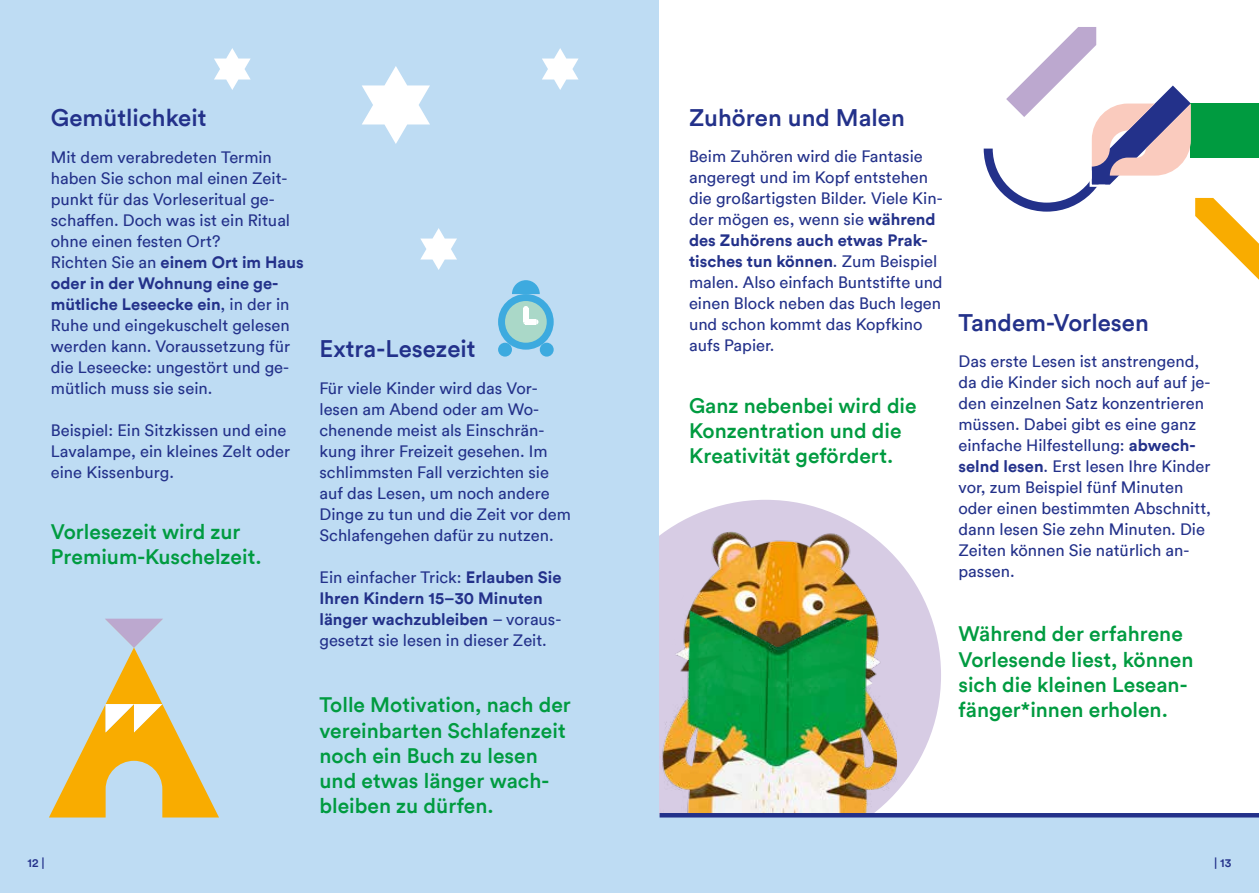
<style>
.page{position:relative;width:1259px;height:893px;background:#bedcf3}
.page>*{position:absolute;margin:0;border:0;box-sizing:border-box;transform-origin:0 0}
.t1{font:500 24px "Circular Pro TT";color:#23318a}
.t2{font:500 21px/25.2px "Circular Pro TT";color:#009b40}
.t3{font:16.5px/21px "Circular Pro TT";color:#23318a}
.t4{font:500 12px "Circular Pro TT";color:#23318a}
.s1{font-weight:700}
</style>
<div class="page">
<svg style="left:512px;top:280px;width:28px;height:14px"></svg>
<div style="left:498px;top:343px;width:14px;height:14px;background:#3daadf;border-radius:50%"></div>
<div style="left:540px;top:343px;width:14px;height:14px;background:#3daadf;border-radius:50%"></div>
<div style="left:498px;top:294px;width:56px;height:56px;background:#3daadf;border-radius:50%"></div>
<div style="left:505px;top:301px;width:42px;height:42px;background:#aad8c8;border-radius:50%"></div>
<div style="left:523px;top:308px;width:5px;height:14px;background:#fff"></div>
<div style="left:525px;top:319px;width:11px;height:6px;background:#fff"></div>
<div style="left:659px;top:0;width:600px;height:814px;background:#fff"></div>
<svg style="left:659px;top:500px;width:282px;height:291px;fill:#d7cce4"></svg>
<img style="left:664px;top:530px;width:248px;height:182px">
<img style="left:659px;top:610px;width:238px;height:203px">
<hr style="left:659px;top:813px;width:600px;height:4px;background:#23318a">
<svg style="left:49px;top:619px;width:170px;height:198px"></svg>
<svg style="left:542px;top:48px;width:36px;height:42px"></svg>
<svg style="left:420px;top:228px;width:37px;height:42px"></svg>
<svg style="left:362px;top:66px;width:68px;height:78px"></svg>
<svg style="left:214px;top:48px;width:37px;height:42px"></svg>
<svg style="left:983px;top:27px;width:276px;height:253px"></svg>
<h1 class="t1" style="left:51px;top:101px;width:157px">Gemütlichkeit</h1>
<p class="t3" style="left:51px;top:146px;width:254px">Mit dem verabredeten Termin haben Sie schon mal einen Zeit&shy;punkt für das Vorleseritual ge&shy;schaffen. Doch was ist ein Ritual ohne einen festen Ort?<br>Richten Sie an <span class="s1">einem Ort im Haus oder in der Wohnung eine ge&shy;mütliche Leseecke ein</span>, in der in<br>Ruhe und eingekuschelt gelesen werden kann. Voraussetzung für die Leseecke: ungestört und ge&shy;mütlich muss sie sein.</p>
<p class="t3" style="left:51px;top:419px;width:241px">Beispiel: Ein Sitzkissen und eine<br>Lavalampe, ein kleines Zelt oder eine Kissenburg.</p>
<p class="t2" style="left:51px;top:518px;width:212px">Vorlesezeit wird zur<br>Premium-Kuschelzeit.</p>
<h1 class="t1" style="left:319px;top:332px;width:158px">Extra-Lesezeit</h1>
<p class="t3" style="left:319px;top:377px;width:253px">Für viele Kinder wird das Vor&shy;lesen am Abend oder am Wo&shy;chenende meist als Einschrän&shy;kung ihrer Freizeit gesehen. Im schlimmsten Fall verzichten sie auf das Lesen, um noch andere<br>Dinge zu tun und die Zeit vor dem<br>Schlafengehen dafür zu nutzen.</p>
<p class="t3" style="left:319px;top:566px;width:244px">Ein einfacher Trick: <span class="s1">Erlauben Sie<br>Ihren Kindern 15–30 Minuten länger wachzubleiben</span> – voraus&shy;gesetzt sie lesen in dieser Zeit.</p>
<p class="t2" style="left:319px;top:691px;width:253px">Tolle Motivation, nach der vereinbarten Schlafenzeit noch ein Buch zu lesen und etwas länger wach&shy;bleiben zu dürfen.</p>
<h1 class="t1" style="left:689px;top:102px;width:217px">Zuhören und Malen</h1>
<p class="t3" style="left:689px;top:145px;width:255px">Beim Zuhören wird die Fantasie angeregt und im Kopf entstehen die großartigsten Bilder. Viele Kin&shy;der mögen es, wenn sie <span class="s1">während des Zuhörens auch etwas Prak&shy;tisches tun können</span>. Zum Beispiel malen. Also einfach Buntstifte und einen Block neben das Buch legen und schon kommt das Kopfkino aufs Papier.</p>
<p class="t2" style="left:689px;top:392px;width:229px">Ganz nebenbei wird die<br>Konzentration und die<br>Kreativität gefördert.</p>
<h1 class="t1" style="left:958px;top:306px;width:192px">Tandem-Vorlesen</h1>
<p class="t3" style="left:958px;top:350px;width:254px">Das erste Lesen ist anstrengend, da die Kinder sich noch auf auf je&shy;den einzelnen Satz konzentrieren müssen. Dabei gibt es eine ganz einfache Hilfestellung: <span class="s1">abwech&shy;selnd lesen</span>. Erst lesen Ihre Kinder vor, zum Beispiel fünf Minuten oder einen bestimmten Abschnitt, dann lesen Sie zehn Minuten. Die<br>Zeiten können Sie natürlich an&shy;passen.</p>
<p class="t2" style="left:958px;top:620px;width:236px">Während der erfahrene<br>Vorlesende liest, können sich die kleinen Lesean&shy;fänger*innen erholen.</p>
<p class="t4" style="left:28px;top:854px;width:19px">12 |</p>
<p class="t4" style="left:1214px;top:854px;width:19px">| 13</p>
</div>
